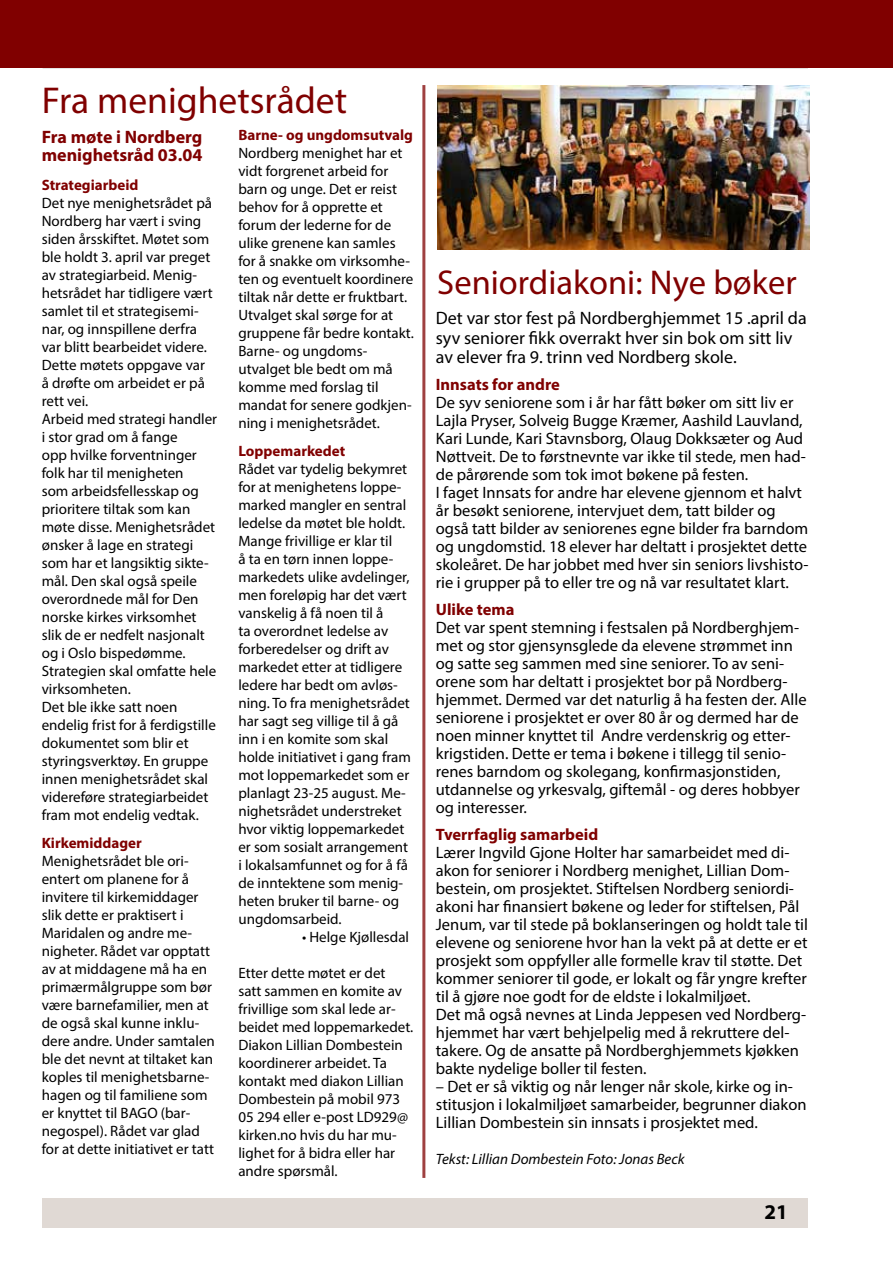
<style>
.page{position:relative;width:893px;height:1263px;background:#fff}
.page>*{position:absolute;margin:0;border:0;box-sizing:border-box;transform-origin:0 0}
.t1{font:37.5px "Myriad Pro";color:#800000}
.t2{font:34.5px "Myriad Pro";color:#800000}
.t3{font:700 21px "Myriad Pro";color:#000}
.t4{font:18px/19.5px "Myriad Pro";color:#000}
.t5{font:700 18px/18px "Myriad Pro";color:#800000}
.t6{font:16.5px/18px "Myriad Pro";color:#000}
.t7{font:700 16.5px "Myriad Pro";color:#800000}
.t8{font:15px/18px "Myriad Pro";color:#000}
.t9{font:700 15px "Myriad Pro";color:#800000}
.t10{font:italic 15px "Myriad Pro";color:#000}
</style>
<div class="page">
<div style="left:42px;top:1198px;width:766px;height:30px;background:#e0d9d4"></div>
<div style="left:0;top:0;width:893px;height:68px;background:#800000"></div>
<hr style="left:422px;top:85px;width:3px;height:1093px;background:#800000">
<img style="left:437px;top:85px;width:372px;height:164px">
<h1 class="t1" style="left:42px;top:77px;width:307px">Fra menighetsrådet</h1>
<p class="t5" style="left:42px;top:128px;width:162px">Fra møte i Nordberg menighetsråd 03.04</p>
<p class="t9" style="left:42px;top:175px;width:98px">Strategiarbeid</p>
<p class="t8" style="left:42px;top:193px;width:177px">Det nye menighetsrådet på<br>Nordberg har vært i sving siden årsskiftet. Møtet som ble holdt 3. april var preget av strategiarbeid. Menig&shy;hetsrådet har tidligere vært samlet til et strategisemi&shy;nar, og innspillene derfra var blitt bearbeidet videre.<br>Dette møtets oppgave var<br>å drøfte om arbeidet er på rett vei.<br>Arbeid med strategi handler i stor grad om å fange<br>opp hvilke forventninger folk har til menigheten<br>som arbeidsfellesskap og prioritere tiltak som kan møte disse. Menighetsrådet ønsker å lage en strategi som har et langsiktig sikte&shy;mål. Den skal også speile overordnede mål for Den norske kirkes virksomhet slik de er nedfelt nasjonalt og i Oslo bispedømme.<br>Strategien skal omfatte hele virksomheten.<br>Det ble ikke satt noen endelig frist for å ferdigstille dokumentet som blir et styringsverktøy. En gruppe innen menighetsrådet skal videreføre strategiarbeidet fram mot endelig vedtak.</p>
<p class="t9" style="left:42px;top:833px;width:102px">Kirkemiddager</p>
<p class="t8" style="left:42px;top:852px;width:175px">Menighetsrådet ble ori&shy;entert om planene for å invitere til kirkemiddager slik dette er praktisert i<br>Maridalen og andre me&shy;nigheter. Rådet var opptatt av at middagene må ha en primærmålgruppe som bør være barnefamilier, men at de også skal kunne inklu&shy;dere andre. Under samtalen ble det nevnt at tiltaket kan koples til menighetsbarne&shy;hagen og til familiene som er knyttet til BAGO (bar&shy;negospel). Rådet var glad for at dette initiativet er tatt</p>
<p class="t9" style="left:238px;top:125px;width:176px">Barne- og ungdomsutvalg</p>
<p class="t8" style="left:238px;top:143px;width:177px">Nordberg menighet har et vidt forgrenet arbeid for barn og unge. Det er reist behov for å opprette et forum der lederne for de ulike grenene kan samles for å snakke om virksomhe&shy;ten og eventuelt koordinere tiltak når dette er fruktbart.<br>Utvalget skal sørge for at gruppene får bedre kontakt.<br>Barne- og ungdoms&shy;utvalget ble bedt om må komme med forslag til mandat for senere godkjen&shy;ning i menighetsrådet.</p>
<p class="t9" style="left:238px;top:441px;width:108px">Loppemarkedet</p>
<p class="t8" style="left:238px;top:460px;width:174px">Rådet var tydelig bekymret for at menighetens loppe&shy;marked mangler en sentral ledelse da møtet ble holdt.<br>Mange frivillige er klar til<br>å ta en tørn innen loppe&shy;markedets ulike avdelinger, men foreløpig har det vært vanskelig å få noen til å<br>ta overordnet ledelse av forberedelser og drift av markedet etter at tidligere ledere har bedt om avløs&shy;ning. To fra menighetsrådet har sagt seg villige til å gå inn i en komite som skal holde initiativet i gang fram mot loppemarkedet som er planlagt 23-25 august. Me&shy;nighetsrådet understreket hvor viktig loppemarkedet er som sosialt arrangement i lokalsamfunnet og for å få de inntektene som menig&shy;heten bruker til barne- og ungdomsarbeid.</p>
<p class="t8" style="left:302px;top:928px;width:109px">• Helge Kjøllesdal</p>
<p class="t8" style="left:238px;top:964px;width:176px">Etter dette møtet er det<br>satt sammen en komite av frivillige som skal lede ar&shy;beidet med loppemarkedet.<br>Diakon Lillian Dombestein koordinerer arbeidet. Ta kontakt med diakon Lillian<br>Dombestein på mobil 973<br>05 294 eller e-post LD929@ kirken.no hvis du har mu&shy;lighet for å bidra eller har andre spørsmål.</p>
<h2 class="t2" style="left:437px;top:261px;width:361px">Seniordiakoni: Nye bøker</h2>
<p class="t4" style="left:436px;top:308px;width:372px">Det var stor fest på Nordberghjemmet 15 .april da syv seniorer fikk overrakt hver sin bok om sitt liv av elever fra 9. trinn ved Nordberg skole.</p>
<p class="t7" style="left:436px;top:374px;width:126px">Innsats for andre</p>
<p class="t6" style="left:436px;top:393px;width:374px">De syv seniorene som i år har fått bøker om sitt liv er Lajla Pryser, Solveig Bugge Kræmer, Aashild Lauvland, Kari Lunde, Kari Stavnsborg, Olaug Dokksæter og Aud Nøttveit. De to førstnevnte var ikke til stede, men had&shy;de pårørende som tok imot bøkene på festen.<br>I faget Innsats for andre har elevene gjennom et halvt år besøkt seniorene, intervjuet dem, tatt bilder og også tatt bilder av seniorenes egne bilder fra barndom og ungdomstid. 18 elever har deltatt i prosjektet dette skoleåret. De har jobbet med hver sin seniors livshisto&shy;rie i grupper på to eller tre og nå var resultatet klart.</p>
<p class="t7" style="left:436px;top:599px;width:80px">Ulike tema</p>
<p class="t6" style="left:436px;top:618px;width:372px">Det var spent stemning i festsalen på Nordberghjem&shy;met og stor gjensynsglede da elevene strømmet inn og satte seg sammen med sine seniorer. To av seni&shy;orene som har deltatt i prosjektet bor på Nordberg&shy;hjemmet. Dermed var det naturlig å ha festen der. Alle seniorene i prosjektet er over 80 år og dermed har de noen minner knyttet til Andre verdenskrig og etter&shy;krigstiden. Dette er tema i bøkene i tillegg til senio&shy;renes barndom og skolegang, konfirmasjonstiden, utdannelse og yrkesvalg, giftemål - og deres hobbyer og interesser.</p>
<p class="t7" style="left:436px;top:824px;width:164px">Tverrfaglig samarbeid</p>
<p class="t6" style="left:436px;top:843px;width:374px">Lærer Ingvild Gjone Holter har samarbeidet med di&shy;akon for seniorer i Nordberg menighet, Lillian Dom&shy;bestein, om prosjektet. Stiftelsen Nordberg seniordi&shy;akoni har finansiert bøkene og leder for stiftelsen, Pål Jenum, var til stede på boklanseringen og holdt tale til elevene og seniorene hvor han la vekt på at dette er et prosjekt som oppfyller alle formelle krav til støtte. Det kommer seniorer til gode, er lokalt og får yngre krefter til å gjøre noe godt for de eldste i lokalmiljøet.<br>Det må også nevnes at Linda Jeppesen ved Nordberg&shy;hjemmet har vært behjelpelig med å rekruttere del&shy;takere. Og de ansatte på Nordberghjemmets kjøkken bakte nydelige boller til festen.</p>
<p class="t6" style="left:436px;top:1077px;width:372px">– Det er så viktig og når lenger når skole, kirke og in&shy;stitusjon i lokalmiljøet samarbeider, begrunner diakon<br>Lillian Dombestein sin innsats i prosjektet med.</p>
<p class="t10" style="left:436px;top:1150px;width:250px">Tekst: Lillian Dombestein Foto: Jonas Beck</p>
<h3 class="t3" style="left:764px;top:1198px;width:25px">21</h3>
</div>
